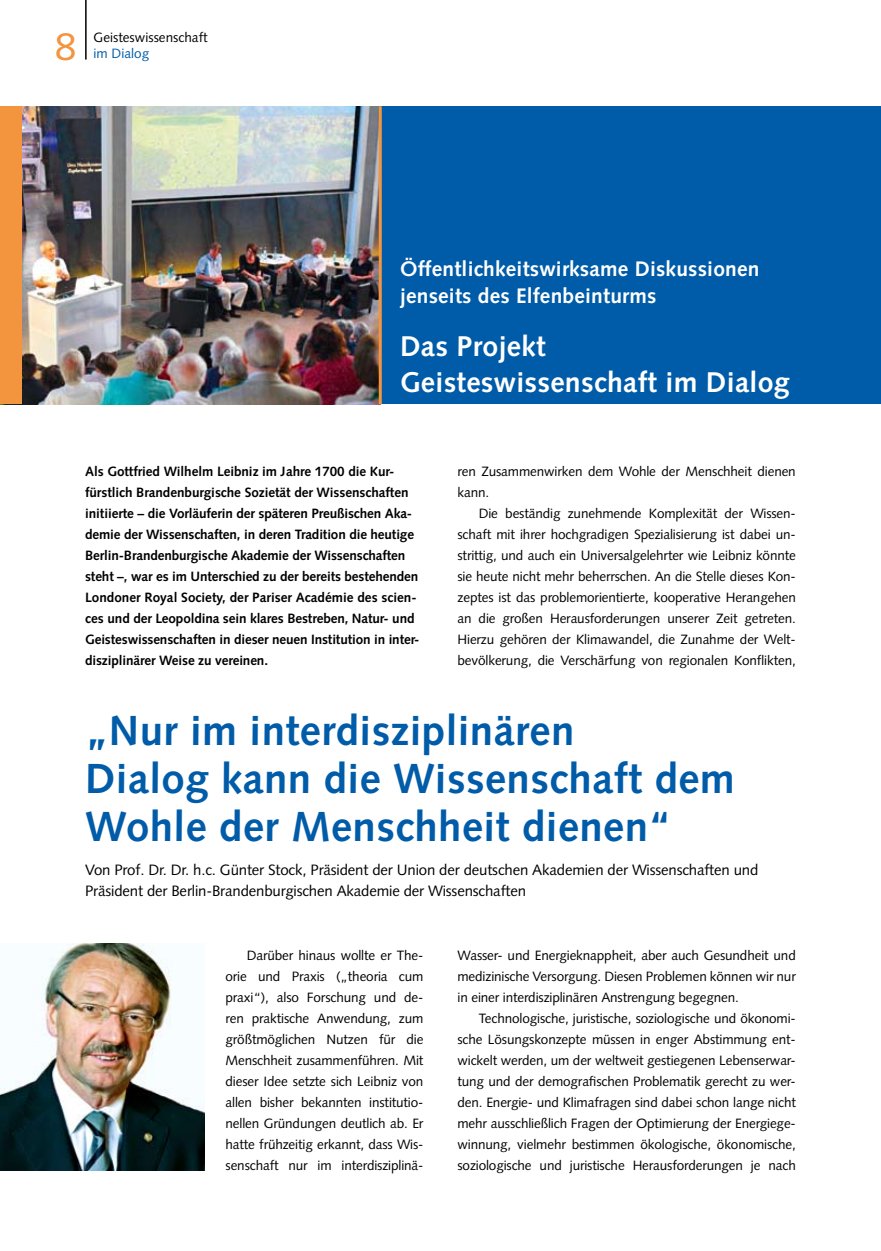
<style>
.page{position:relative;width:881px;height:1251px;background:#fff}
.page>*{position:absolute;margin:0;border:0;box-sizing:border-box;transform-origin:0 0}
.t1{font:700 42px/48px "Syntax";letter-spacing:.01em;color:#005ca9}
.t2{font:39px "Syntax";color:#f3943e}
.t3{font:700 28.5px/36px "Syntax";letter-spacing:.01em;color:#fff}
.t4{font:700 21px/27px "Syntax";letter-spacing:.01em;color:#fff}
.t5{font:15px/21px "Syntax";letter-spacing:-.01em;color:#000}
.t6{font:13.5px/21px "Syntax";letter-spacing:-.01em;color:#000;text-align:justify}
.t7{font:700 13.5px/21px "Syntax";letter-spacing:-.01em;color:#000}
.t8{font:13.5px "Syntax";color:#005ca9}
</style>
<div class="page">
<div style="left:0;top:106px;width:880px;height:298px;background:#005ca9"></div>
<img style="left:21px;top:106px;width:357px;height:298px">
<hr style="left:378px;top:106px;width:3px;height:298px;background:#f3943e">
<img style="left:0;top:943px;width:204px;height:226px">
<hr style="left:85px;top:0;width:2px;height:60px;background:#000">
<div style="left:0;top:106px;width:21px;height:298px;background:#f3943e"></div>
<h2 class="t2" style="left:55px;top:23px;width:23px">8</h2>
<p class="t6" style="left:94px;top:26px;width:115px">Geisteswissenschaft</p>
<p class="t8" style="left:94px;top:45px;width:57px">im Dialog</p>
<h3 class="t4" style="left:400px;top:255px;width:361px">Öffentlichkeitswirksame Diskussionen jenseits des Elfenbeinturms</h3>
<h3 class="t3" style="left:400px;top:328px;width:391px">Das Projekt<br>Geisteswissenschaft im Dialog</h3>
<p class="t7" style="left:85px;top:461px;width:336px">Als Gottfried Wilhelm Leibniz im Jahre 1700 die Kur&shy;fürstlich Brandenburgische Sozietät der Wissenschaften initiierte – die Vorläuferin der späteren Preußischen Aka&shy;demie der Wissenschaften, in deren Tradition die heutige Berlin-Brandenburgische Akademie der Wissenschaften steht –, war es im Unterschied zu der bereits bestehenden Londoner Royal Society, der Pariser Académie des scien&shy;ces und der Leopoldina sein klares Bestreben, Natur- und Geisteswissenschaften in dieser neuen Institution in inter&shy;disziplinärer Weise zu vereinen.</p>
<p class="t6" style="left:457px;top:461px;width:339px">ren Zusammenwirken dem Wohle der Menschheit dienen kann.</p>
<p class="t6" style="left:457px;top:503px;width:340px;text-indent:21px">Die beständig zunehmende Komplexität der Wissen&shy;schaft mit ihrer hochgradigen Spezialisierung ist dabei un&shy;strittig, und auch ein Universalgelehrter wie Leibniz könnte sie heute nicht mehr beherrschen. An die Stelle dieses Kon&shy;zeptes ist das problemorientierte, kooperative Herangehen an die großen Herausforderungen unserer Zeit getreten.<br>Hierzu gehören der Klimawandel, die Zunahme der Welt&shy;bevölkerung, die Verschärfung von regionalen Konflikten,</p>
<h1 class="t1" style="left:85px;top:707px;width:651px">„Nur im interdisziplinären<br>Dialog kann die Wissenschaft dem<br>Wohle der Menschheit dienen“</h1>
<p class="t5" style="left:85px;top:859px;width:674px">Von Prof. Dr. Dr. h.c. Günter Stock, Präsident der Union der deutschen Akademien der Wissenschaften und<br>Präsident der Berlin-Brandenburgischen Akademie der Wissenschaften</p>
<p class="t6" style="left:225px;top:944px;width:199px;text-indent:21px">Darüber hinaus wollte er The&shy;orie und Praxis („theoria cum praxi“), also Forschung und de&shy;ren praktische Anwendung, zum größtmöglichen Nutzen für die Menschheit zusammenführen. Mit dieser Idee setzte sich Leibniz von allen bisher bekannten institutio&shy;nellen Gründungen deutlich ab. Er hatte frühzeitig erkannt, dass Wis&shy;senschaft nur im interdisziplinä-</p>
<p class="t6" style="left:457px;top:944px;width:340px">Wasser- und Energieknappheit, aber auch Gesundheit und medizinische Versorgung. Diesen Problemen können wir nur in einer interdisziplinären Anstrengung begegnen.</p>
<p class="t6" style="left:457px;top:1007px;width:340px;text-indent:21px">Technologische, juristische, soziologische und ökonomi&shy;sche Lösungskonzepte müssen in enger Abstimmung ent&shy;wickelt werden, um der weltweit gestiegenen Lebenserwar&shy;tung und der demografischen Problematik gerecht zu wer&shy;den. Energie- und Klimafragen sind dabei schon lange nicht mehr ausschließlich Fragen der Optimierung der Energiege&shy;winnung, vielmehr bestimmen ökologische, ökonomische, soziologische und juristische Herausforderungen je nach</p>
</div>
